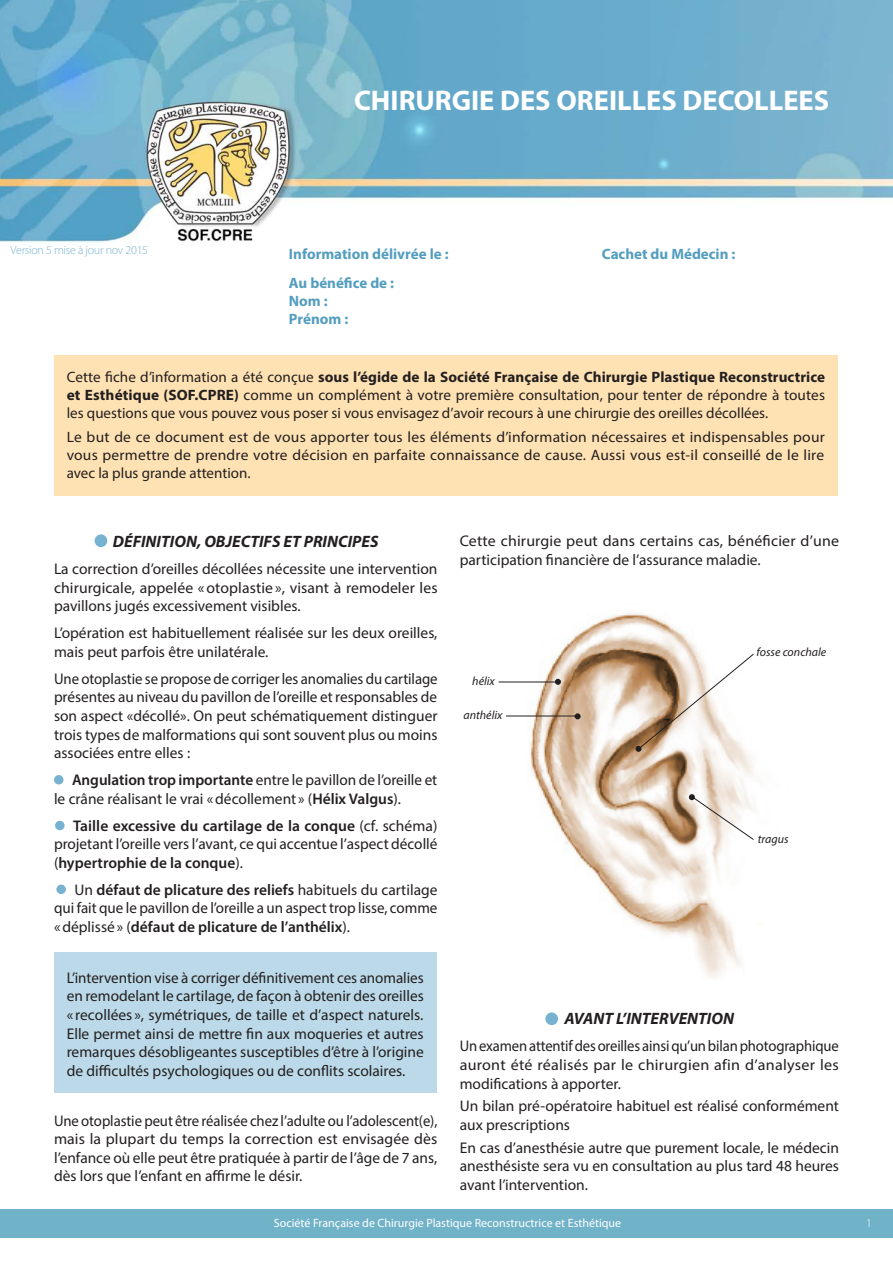
<style>
.page{position:relative;width:893px;height:1263px;background:#fff}
.page>*{position:absolute;margin:0;border:0;box-sizing:border-box;transform-origin:0 0}
.t1{font:700 28.5px "Myriad Pro";color:#fff}
.t2{font:italic 700 16.5px "Myriad Pro";color:#231f20}
.t3{font:15.45px/18.6px "Myriad Pro";color:#231f20;text-align:justify}
.t4{font:15.45px/18.6px "Myriad Pro";color:#231f20;text-align:justify;scale:.96 1}
.t5{font:15.45px/18.6px "Myriad Pro";color:#231f20;text-align:justify;scale:.95 1}
.t6{font:15px/18px "Myriad Pro";color:#231f20;text-align:justify}
.t7{font:700 15px "Myriad Pro";color:#539dbf}
.t8{font:12px "Myriad Pro";color:#fff}
.t9{font:italic 12px "Myriad Pro";color:#231f20}
.t10{font:300 12px "Myriad Pro";letter-spacing:-.02em;color:#77b3d0}
.t11{font:300 12px "Myriad Pro";color:#fff}
.s1{font-weight:700}
.s2{font-weight:600}
</style>
<div class="page">
<div style="left:0;top:1209px;width:893px;height:29px;background:#70b2c8"></div>
<div style="left:54px;top:355px;width:783px;height:140px;background:#ffe2b3"></div>
<div style="left:54px;top:952px;width:383px;height:141px;background:#bbd9e8"></div>
<div style="left:95px;top:534px;width:12px;height:13px;background:#77b3d0;border-radius:50%"></div>
<div style="left:54px;top:775px;width:10px;height:9px;background:#77b3d0;border-radius:50%"></div>
<div style="left:56px;top:884px;width:10px;height:10px;background:#77b3d0;border-radius:50%"></div>
<div style="left:55px;top:821px;width:10px;height:9px;background:#77b3d0;border-radius:50%"></div>
<img style="left:498px;top:613px;width:256px;height:365px">
<div style="left:545px;top:1012px;width:13px;height:13px;background:#77b3d0;border-radius:50%"></div>
<svg style="left:689px;top:794px;width:65px;height:47px"></svg>
<svg style="left:635px;top:653px;width:119px;height:99px"></svg>
<svg style="left:555px;top:679px;width:6px;height:6px"></svg>
<hr style="left:499px;top:682px;width:60px;height:1px;background:#231f20">
<svg style="left:575px;top:713px;width:6px;height:6px"></svg>
<hr style="left:506px;top:716px;width:69px;height:1px;background:#231f20">
<img style="left:0;top:0;width:892px;height:243px">
<p class="t1" style="left:354px;top:81px;width:477px">CHIRURGIE DES OREILLES DECOLLEES</p>
<p class="t10" style="left:11px;top:243px;width:139px">Version 5 mise à jour nov 2015</p>
<p class="t7" style="left:289px;top:244px;width:161px">Information délivrée le :</p>
<p class="t7" style="left:602px;top:244px;width:135px">Cachet du Médecin :</p>
<p class="t7" style="left:289px;top:273px;width:107px">Au bénéfice de :</p>
<p class="t7" style="left:289px;top:291px;width:40px">Nom :</p>
<p class="t7" style="left:289px;top:309px;width:61px">Prénom :</p>
<p class="t6" style="left:67px;top:368px;width:760px">Cette fiche d’information a été conçue <span class="s1">sous l’égide de la Société Française de Chirurgie Plastique Reconstructrice et Esthétique (SOF.CPRE)</span> comme un complément à votre première consultation, pour tenter de répondre à toutes les questions que vous pouvez vous poser si vous envisagez d’avoir recours à une chirurgie des oreilles décollées.</p>
<p class="t6" style="left:67px;top:428px;width:760px">Le but de ce document est de vous apporter tous les éléments d’information nécessaires et indispensables pour vous permettre de prendre votre décision en parfaite connaissance de cause. Aussi vous est-il conseillé de le lire avec la plus grande attention.</p>
<p class="t2" style="left:113px;top:531px;width:267px">DÉFINITION, OBJECTIFS ET PRINCIPES</p>
<p class="t3" style="left:54px;top:559px;width:385px">La correction d’oreilles décollées nécessite une intervention chirurgicale, appelée «otoplastie », visant à remodeler les pavillons jugés excessivement visibles.</p>
<p class="t3" style="left:54px;top:623px;width:385px">L’opération est habituellement réalisée sur les deux oreilles, mais peut parfois être unilatérale.</p>
<p class="t4" style="left:54px;top:669px;width:401px">Une otoplastie se propose de corriger les anomalies du cartilage présentes au niveau du pavillon de l’oreille et responsables de son aspect «décollé». On peut schématiquement distinguer trois types de malformations qui sont souvent plus ou moins associées entre elles :</p>
<p class="t3" style="left:54px;top:770px;width:385px;text-indent:18px"><span class="s2">Angulation trop importante</span> entre le pavillon de l’oreille et le crâne réalisant le vrai «décollement » (<span class="s2">Hélix Valgus</span>).</p>
<p class="t3" style="left:54px;top:816px;width:385px;text-indent:19px"><span class="s2">Taille excessive du cartilage de la conque</span> (cf. schéma) projetant l’oreille vers l’avant, ce qui accentue l’aspect décollé (<span class="s2">hypertrophie de la conque</span>).</p>
<p class="t3" style="left:54px;top:880px;width:385px;text-indent:20px">Un <span class="s2">défaut de plicature des reliefs</span> habituels du cartilage qui fait que le pavillon de l’oreille a un aspect trop lisse, comme «déplissé» (<span class="s2">défaut de plicature de l’anthélix</span>).</p>
<p class="t3" style="left:67px;top:968px;width:359px">L’intervention vise à corriger définitivement ces anomalies en remodelant le cartilage, de façon à obtenir des oreilles « recollées », symétriques, de taille et d’aspect naturels.<br>Elle permet ainsi de mettre fin aux moqueries et autres remarques désobligeantes susceptibles d’être à l’origine de difficultés psychologiques ou de conflits scolaires.</p>
<p class="t4" style="left:54px;top:1111px;width:401px">Une otoplastie peut être réalisée chez l’adulte ou l’adolescent(e), mais la plupart du temps la correction est envisagée dès l’enfance où elle peut être pratiquée à partir de l’âge de 7 ans, dès lors que l’enfant en affirme le désir.</p>
<p class="t3" style="left:460px;top:532px;width:381px">Cette chirurgie peut dans certains cas, bénéficier d’une participation financière de l’assurance maladie.</p>
<p class="t9" style="left:472px;top:674px;width:24px">hélix</p>
<p class="t9" style="left:463px;top:708px;width:41px">anthélix</p>
<p class="t9" style="left:756px;top:645px;width:71px">fosse conchale</p>
<p class="t9" style="left:758px;top:831px;width:32px">tragus</p>
<p class="t2" style="left:565px;top:1008px;width:171px">AVANT L’INTERVENTION</p>
<p class="t5" style="left:460px;top:1037px;width:400px">Un examen attentif des oreilles ainsi qu’un bilan photographique auront été réalisés par le chirurgien afin d’analyser les modifications à apporter.</p>
<p class="t3" style="left:460px;top:1096px;width:381px">Un bilan pré-opératoire habituel est réalisé conformément aux prescriptions</p>
<p class="t3" style="left:460px;top:1138px;width:381px">En cas d’anesthésie autre que purement locale, le médecin anesthésiste sera vu en consultation au plus tard 48 heures avant l’intervention.</p>
<p class="t8" style="left:274px;top:1215px;width:349px">Société Française de Chirurgie Plastique Reconstructrice et Esthétique</p>
<p class="t11" style="left:866px;top:1216px;width:7px">1</p>
</div>
